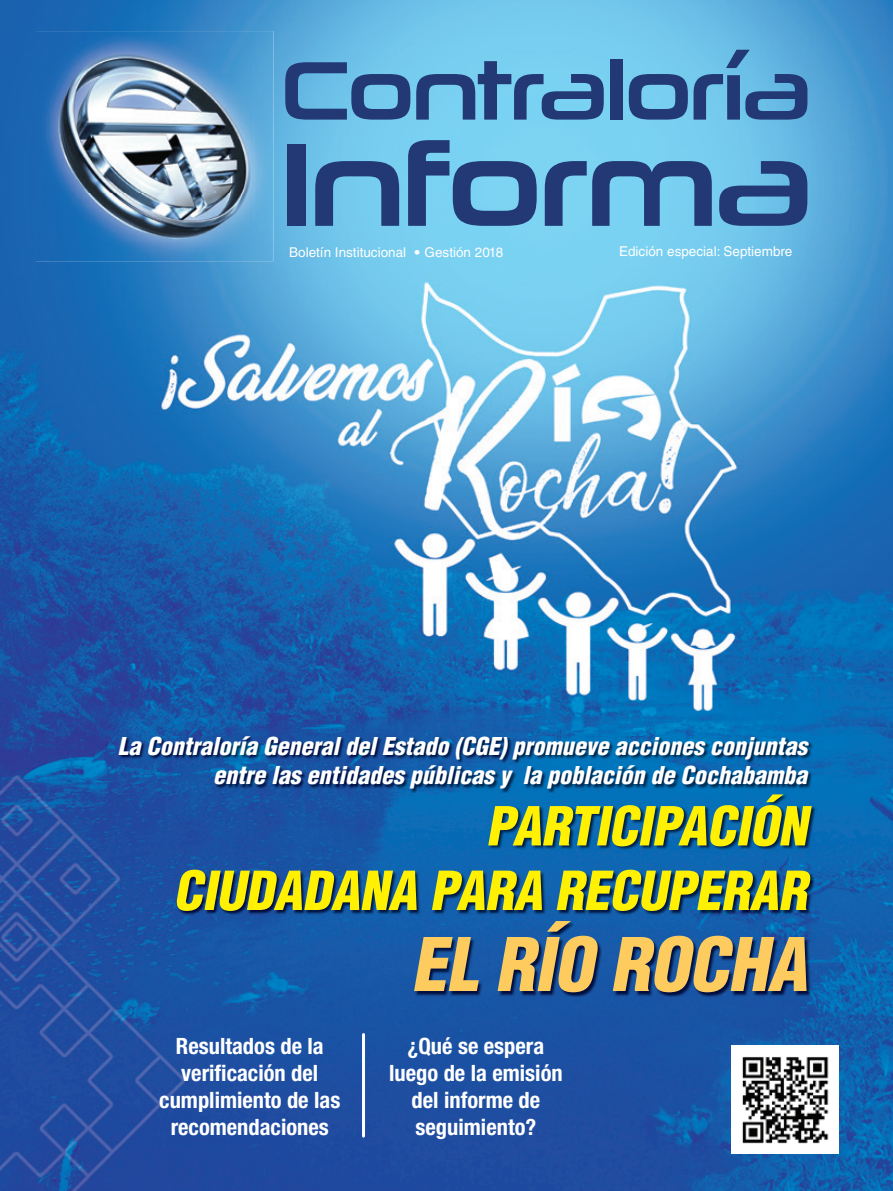
<style>
.page{position:relative;width:893px;height:1191px;background:#fff}
.page>*{position:absolute;margin:0;border:0;box-sizing:border-box;transform-origin:0 0}
.t1{font:119.4px "Neuropolitical Rg";letter-spacing:-.04em;color:#223975}
.t2{font:84px "Neuropolitical Rg";letter-spacing:-.04em;color:#223975}
.t3{font:italic 900 condensed 72px "Helvetica LT Std";color:#fecb5e}
.t4{font:italic 900 condensed 52.5px/64.5px "Helvetica LT Std";color:#fff101;text-align:right}
.t5{font:italic 900 condensed 24px/28.8px "Helvetica LT Std";color:#fff;text-align:right}
.t6{font:700 condensed 22.5px/27px "Helvetica Neue LT Std";color:#fff;text-align:center}
.t7{font:13.5px "Helvetica LT Std";color:#fff}
.s1{font-family:"Frutiger LT Std";font-weight:900}
</style>
<div class="page">
<img style="left:0;top:0;width:893px;height:1191px">
<img style="left:36px;top:31px;width:238px;height:230px">
<img style="left:55px;top:49px;width:199px;height:193px">
<img style="left:177px;top:794px;width:639px;height:202px">
<img style="left:119px;top:736px;width:694px;height:57px">
<hr style="left:362px;top:1034px;width:3px;height:102px;background:#fff">
<img style="left:731px;top:1045px;width:108px;height:108px">
<h2 class="t2" style="left:281px;top:37px;width:533px">Contraloría</h2>
<h1 class="t1" style="left:281px;top:109px;width:535px">Informa</h1>
<p class="t7" style="left:289px;top:244px;width:216px">Boletín Institucional <span class="s1">•</span> Gestión 2018</p>
<p class="t7" style="left:619px;top:244px;width:175px">Edición especial: Septiembre</p>
<p class="t5" style="left:118px;top:732px;width:691px">La Contraloría General del Estado (CGE) promueve acciones conjuntas entre las entidades públicas y la población de Cochabamba</p>
<h3 class="t4" style="left:173px;top:793px;width:647px">PARTICIPACIÓN<br>CIUDADANA PARA RECUPERAR</h3>
<h3 class="t3" style="left:411px;top:919px;width:414px">EL RÍO ROCHA</h3>
<p class="t6" style="left:159px;top:1032px;width:183px">Resultados de la verificación del cumplimiento de las recomendaciones</p>
<p class="t6" style="left:389px;top:1032px;width:175px">¿Qué se espera luego de la emisión del informe de seguimiento?</p>
</div>
